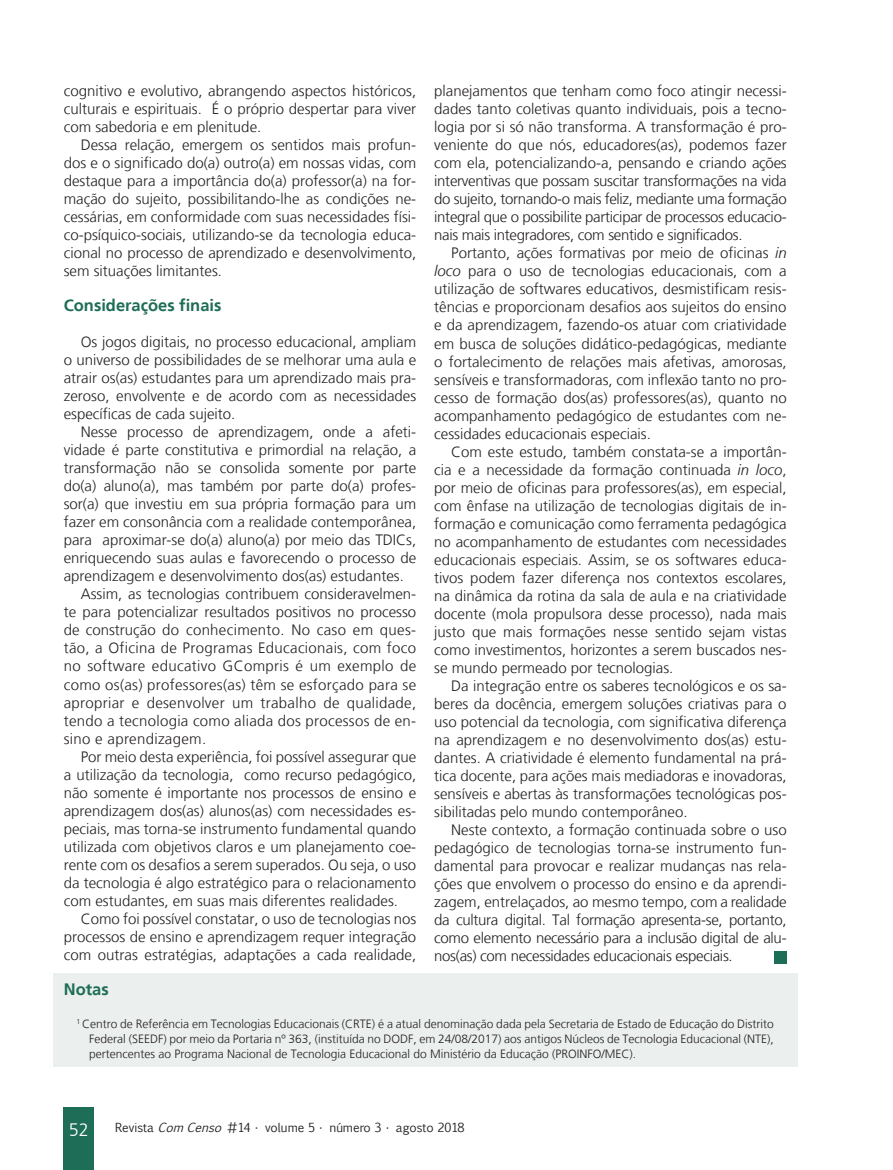
<style>
.page{position:relative;width:893px;height:1170px;background:#fff}
.page>*{position:absolute;margin:0;border:0;box-sizing:border-box;transform-origin:0 0}
.t1{font:300 18px "Frutiger LT";color:#fff}
.Subtítulo_VERDE_ARTI{font:700 16.5px "Frutiger LT";color:#1e6d56}
.Miolo__10{font:300 15px/18px "Frutiger LT";color:#231f20;text-align:justify}
.Notas{font:300 12px/15px "Frutiger LT";color:#231f20;text-align:justify}
.t2{font:12px "Euphemia CAS";color:#231f20}
.s1{font-style:italic}
</style>
<div class="page">
<div style="left:64px;top:1107px;width:30px;height:62px;background:#1e6d56"></div>
<div style="left:774px;top:950px;width:13px;height:13px;background:#1e6d56"></div>
<div style="left:53px;top:972px;width:744px;height:94px;background:#ebefed"></div>
<p class="Miolo__10" style="left:64px;top:82px;width:354px">cognitivo e evolutivo, abrangendo aspectos históricos, culturais e espirituais. É o próprio despertar para viver com sabedoria e em plenitude.</p>
<p class="Miolo__10" style="left:64px;top:136px;width:354px;text-indent:17px">Dessa relação, emergem os sentidos mais profun&shy;dos e o significado do(a) outro(a) em nossas vidas, com destaque para a importância do(a) professor(a) na for&shy;mação do sujeito, possibilitando-lhe as condições ne&shy;cessárias, em conformidade com suas necessidades físi&shy;co-psíquico-sociais, utilizando-se da tecnologia educa&shy;cional no processo de aprendizado e desenvolvimento, sem situações limitantes.</p>
<p class="Subtítulo_VERDE_ARTI" style="left:64px;top:296px;width:159px">Considerações finais</p>
<p class="Miolo__10" style="left:64px;top:333px;width:354px;text-indent:17px">Os jogos digitais, no processo educacional, ampliam o universo de possibilidades de se melhorar uma aula e atrair os(as) estudantes para um aprendizado mais pra&shy;zeroso, envolvente e de acordo com as necessidades específicas de cada sujeito.</p>
<p class="Miolo__10" style="left:64px;top:423px;width:354px;text-indent:17px">Nesse processo de aprendizagem, onde a afeti&shy;vidade é parte constitutiva e primordial na relação, a transformação não se consolida somente por parte do(a) aluno(a), mas também por parte do(a) profes&shy;sor(a) que investiu em sua própria formação para um fazer em consonância com a realidade contemporânea, para aproximar-se do(a) aluno(a) por meio das TDICs, enriquecendo suas aulas e favorecendo o processo de aprendizagem e desenvolvimento dos(as) estudantes.</p>
<p class="Miolo__10" style="left:64px;top:585px;width:354px;text-indent:17px">Assim, as tecnologias contribuem consideravelmen&shy;te para potencializar resultados positivos no processo de construção do conhecimento. No caso em ques&shy;tão, a Oficina de Programas Educacionais, com foco no software educativo GCompris é um exemplo de como os(as) professores(as) têm se esforçado para se apropriar e desenvolver um trabalho de qualidade, tendo a tecnologia como aliada dos processos de en&shy;sino e aprendizagem.</p>
<p class="Miolo__10" style="left:64px;top:747px;width:354px;text-indent:17px">Por meio desta experiência, foi possível assegurar que a utilização da tecnologia, como recurso pedagógico, não somente é importante nos processos de ensino e aprendizagem dos(as) alunos(as) com necessidades es&shy;peciais, mas torna-se instrumento fundamental quando utilizada com objetivos claros e um planejamento coe&shy;rente com os desafios a serem superados. Ou seja, o uso da tecnologia é algo estratégico para o relacionamento com estudantes, em suas mais diferentes realidades.</p>
<p class="Miolo__10" style="left:64px;top:909px;width:354px;text-indent:17px">Como foi possível constatar, o uso de tecnologias nos processos de ensino e aprendizagem requer integração com outras estratégias, adaptações a cada realidade,</p>
<p class="Miolo__10" style="left:434px;top:82px;width:354px">planejamentos que tenham como foco atingir necessi&shy;dades tanto coletivas quanto individuais, pois a tecno&shy;logia por si só não transforma. A transformação é pro&shy;veniente do que nós, educadores(as), podemos fazer com ela, potencializando-a, pensando e criando ações interventivas que possam suscitar transformações na vida do sujeito, tornando-o mais feliz, mediante uma formação integral que o possibilite participar de processos educacio&shy;nais mais integradores, com sentido e significados.</p>
<p class="Miolo__10" style="left:434px;top:244px;width:354px;text-indent:17px">Portanto, ações formativas por meio de oficinas <span class="s1">in loco</span> para o uso de tecnologias educacionais, com a utilização de softwares educativos, desmistificam resis&shy;tências e proporcionam desafios aos sujeitos do ensino e da aprendizagem, fazendo-os atuar com criatividade em busca de soluções didático-pedagógicas, mediante o fortalecimento de relações mais afetivas, amorosas, sensíveis e transformadoras, com inflexão tanto no pro&shy;cesso de formação dos(as) professores(as), quanto no acompanhamento pedagógico de estudantes com ne&shy;cessidades educacionais especiais.</p>
<p class="Miolo__10" style="left:434px;top:442px;width:354px;text-indent:17px">Com este estudo, também constata-se a importân&shy;cia e a necessidade da formação continuada <span class="s1">in loco</span>, por meio de oficinas para professores(as), em especial, com ênfase na utilização de tecnologias digitais de in&shy;formação e comunicação como ferramenta pedagógica no acompanhamento de estudantes com necessidades educacionais especiais. Assim, se os softwares educa&shy;tivos podem fazer diferença nos contextos escolares, na dinâmica da rotina da sala de aula e na criatividade docente (mola propulsora desse processo), nada mais justo que mais formações nesse sentido sejam vistas como investimentos, horizontes a serem buscados nes&shy;se mundo permeado por tecnologias.</p>
<p class="Miolo__10" style="left:434px;top:676px;width:354px;text-indent:17px">Da integração entre os saberes tecnológicos e os sa&shy;beres da docência, emergem soluções criativas para o uso potencial da tecnologia, com significativa diferença na aprendizagem e no desenvolvimento dos(as) estu&shy;dantes. A criatividade é elemento fundamental na prá&shy;tica docente, para ações mais mediadoras e inovadoras, sensíveis e abertas às transformações tecnológicas pos&shy;sibilitadas pelo mundo contemporâneo.</p>
<p class="Miolo__10" style="left:434px;top:820px;width:354px;text-indent:17px">Neste contexto, a formação continuada sobre o uso pedagógico de tecnologias torna-se instrumento fun&shy;damental para provocar e realizar mudanças nas rela&shy;ções que envolvem o processo do ensino e da aprendi&shy;zagem, entrelaçados, ao mesmo tempo, com a realidade da cultura digital. Tal formação apresenta-se, portanto, como elemento necessário para a inclusão digital de alu&shy;nos(as) com necessidades educacionais especiais.</p>
<p class="Subtítulo_VERDE_ARTI" style="left:64px;top:979px;width:46px">Notas</p>
<p class="Notas" style="left:89px;top:1016px;width:686px;text-indent:-13px"><sup>1</sup> Centro de Referência em Tecnologias Educacionais (CRTE) é a atual denominação dada pela Secretaria de Estado de Educação do Distrito Federal (SEEDF) por meio da Portaria nº 363, (instituída no DODF, em 24/08/2017) aos antigos Núcleos de Tecnologia Educacional (NTE), pertencentes ao Programa Nacional de Tecnologia Educacional do Ministério da Educação (PROINFO/MEC).</p>
<p class="t1" style="left:69px;top:1119px;width:22px">52</p>
<p class="t2" style="left:115px;top:1119px;width:351px">Revista <span class="s1">ComCenso</span> #14 • volume 5 • número 3 • agosto 2018</p>
</div>
